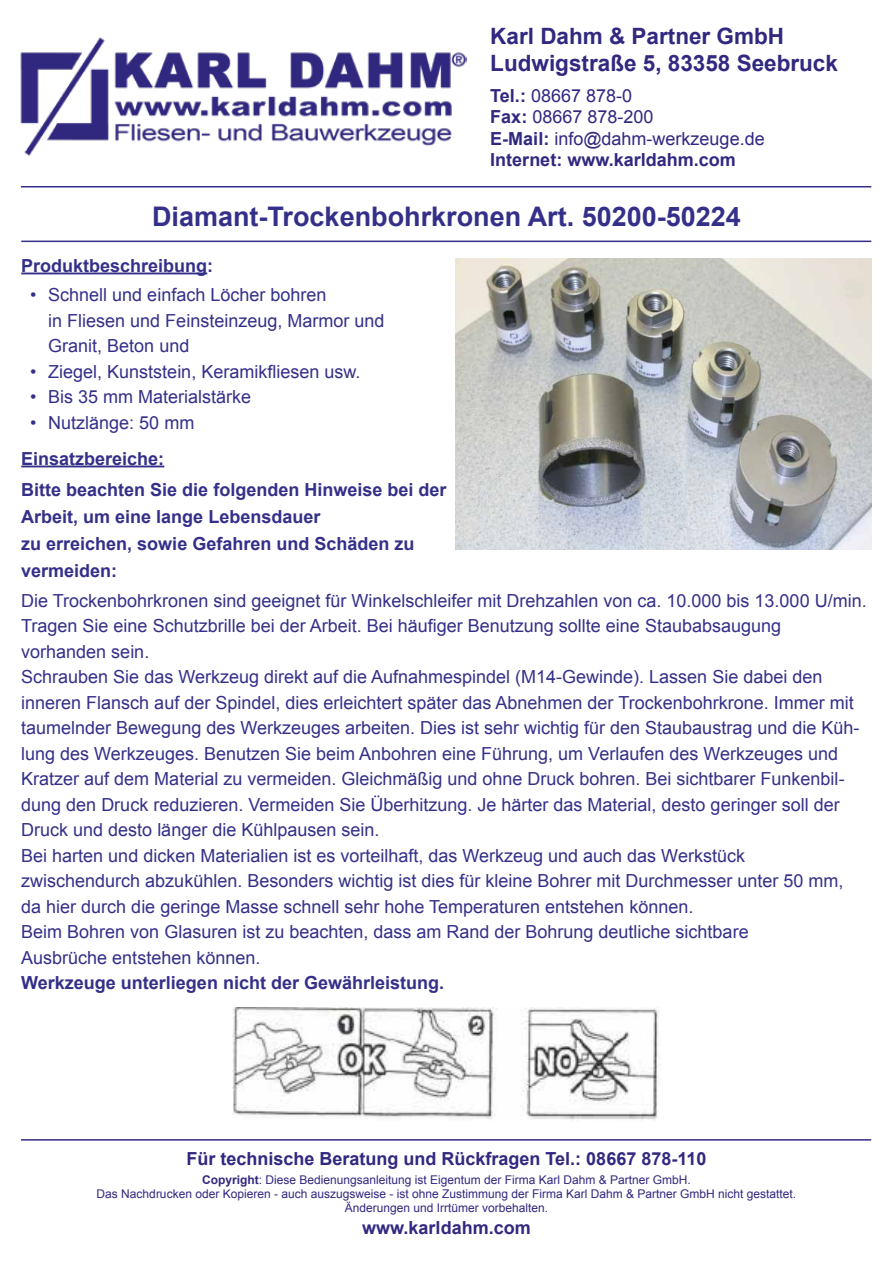
<style>
.page{position:relative;width:893px;height:1263px;background:#fff}
.page>*{position:absolute;margin:0;border:0;box-sizing:border-box;transform-origin:0 0}
.t1{font:700 27px "Arial";color:#343089}
.t2{font:700 22.5px/27px "Arial";color:#312880}
.t3{font:18px/25.5px "Arial";color:#343089}
.t4{font:700 18px/27px "Arial";color:#343089}
.t5{font:18px/21.6px "Arial";color:#312880}
.t6{font:700 18px "Arial";color:#312880}
.t7{font:12px/14.4px "Arial";color:#312880;text-align:center}
.s1{font-weight:700}
</style>
<div class="page">
<hr style="left:21px;top:186px;width:850px;height:1px;background:#343089">
<hr style="left:21px;top:241px;width:850px;height:1px;background:#343089">
<hr style="left:21px;top:273px;width:186px;height:1px;background:#343089">
<hr style="left:21px;top:465px;width:143px;height:2px;background:#343089">
<img style="left:20px;top:37px;width:446px;height:119px">
<hr style="left:21px;top:1139px;width:850px;height:1px;background:#312880">
<img style="left:455px;top:258px;width:416px;height:291px">
<img style="left:233px;top:1007px;width:426px;height:113px">
<p class="t2" style="left:490px;top:23px;width:349px">Karl Dahm &amp; Partner GmbH<br>Ludwigstraße 5, 83358 Seebruck</p>
<p class="t5" style="left:490px;top:84px;width:276px"><span class="s1">Tel.:</span> 08667 878-0<br><span class="s1">Fax:</span> 08667 878-200<br><span class="s1">E-Mail:</span> info@dahm-werkzeuge.de<br><span class="s1">Internet: www.karldahm.com</span></p>
<h1 class="t1" style="left:152px;top:198px;width:590px">Diamant-Trockenbohrkronen Art. 50200-50224</h1>
<p class="t4" style="left:21px;top:252px;width:194px">Produktbeschreibung:</p>
<p class="t3" style="left:48px;top:282px;width:338px;text-indent:-18px">• Schnell und einfach Löcher bohren<br>in Fliesen und Feinsteinzeug, Marmor und<br>Granit, Beton und</p>
<p class="t3" style="left:30px;top:359px;width:332px">• Ziegel, Kunststein, Keramikfliesen usw.</p>
<p class="t3" style="left:30px;top:384px;width:223px">• Bis 35 mm Materialstärke</p>
<p class="t3" style="left:30px;top:410px;width:166px">• Nutzlänge: 50 mm</p>
<p class="t4" style="left:21px;top:443px;width:427px;line-height:31.2px">Einsatzbereiche:<br>Bitte beachten Sie die folgenden Hinweise bei der</p>
<p class="t4" style="left:21px;top:503px;width:395px">Arbeit, um eine lange Lebensdauer<br>zu erreichen, sowie Gefahren und Schäden zu vermeiden:</p>
<p class="t3" style="left:21px;top:587px;width:847px">Die Trockenbohrkronen sind geeignet für Winkelschleifer mit Drehzahlen von ca. 10.000 bis 13.000 U/min.<br>Tragen Sie eine Schutzbrille bei der Arbeit. Bei häufiger Benutzung sollte eine Staubabsaugung vorhanden sein.<br>Schrauben Sie das Werkzeug direkt auf die Aufnahmespindel (M14-Gewinde). Lassen Sie dabei den inneren Flansch auf der Spindel, dies erleichtert später das Abnehmen der Trockenbohrkrone. Immer mit taumelnder Bewegung des Werkzeuges arbeiten. Dies ist sehr wichtig für den Staubaustrag und die Küh&shy;lung des Werkzeuges. Benutzen Sie beim Anbohren eine Führung, um Verlaufen des Werkzeuges und Kratzer auf dem Material zu vermeiden. Gleichmäßig und ohne Druck bohren. Bei sichtbarer Funkenbil&shy;dung den Druck reduzieren. Vermeiden Sie Überhitzung. Je härter das Material, desto geringer soll der Druck und desto länger die Kühlpausen sein.<br>Bei harten und dicken Materialien ist es vorteilhaft, das Werkzeug und auch das Werkstück zwischendurch abzukühlen. Besonders wichtig ist dies für kleine Bohrer mit Durchmesser unter 50 mm, da hier durch die geringe Masse schnell sehr hohe Temperaturen entstehen können.<br>Beim Bohren von Glasuren ist zu beachten, dass am Rand der Bohrung deutliche sichtbare<br>Ausbrüche entstehen können.</p>
<p class="t4" style="left:21px;top:969px;width:424px">Werkzeuge unterliegen nicht der Gewährleistung.</p>
<p class="t6" style="left:187px;top:1146px;width:521px">Für technische Beratung und Rückfragen Tel.: 08667 878-110</p>
<p class="t7" style="left:97px;top:1172px;width:701px"><span class="s1">Copyright</span>: Diese Bedienungsanleitung ist Eigentum der Firma Karl Dahm &amp; Partner GmbH.<br>Das Nachdrucken oder Kopieren - auch auszugsweise - ist ohne Zustimmung der Firma Karl Dahm &amp; Partner GmbH nicht gestattet.<br>Änderungen und Irrtümer vorbehalten.</p>
<p class="t6" style="left:362px;top:1215px;width:170px">www.karldahm.com</p>
</div>
